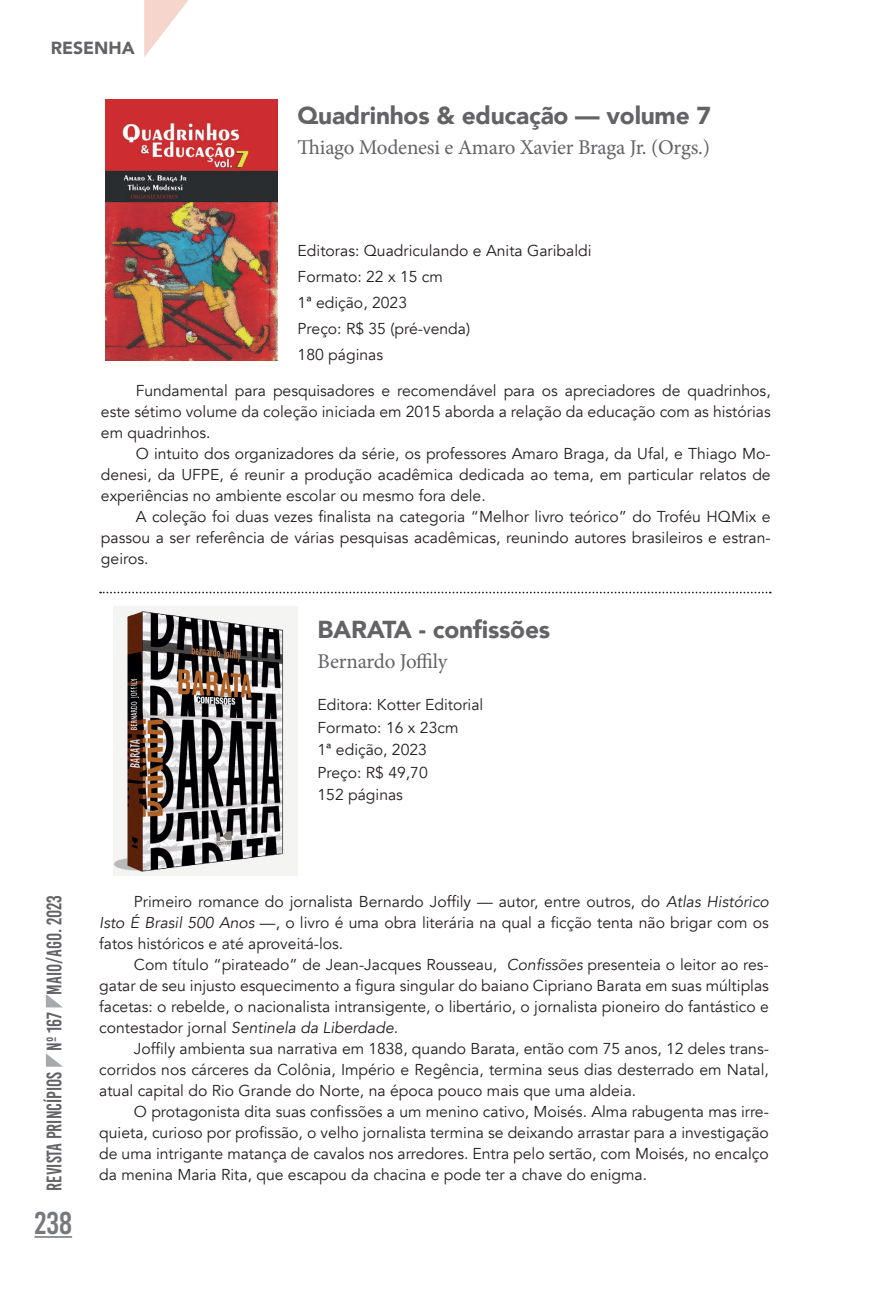
<style>
.page{position:relative;width:893px;height:1290px;background:#fff}
.page>*{position:absolute;margin:0;border:0;box-sizing:border-box;transform-origin:0 0}
.t1{font:31.5px "Bebas Kai";color:#76787b}
.t2{font:900 24.5px "Avenir";letter-spacing:-.01em;color:#636366}
.t3{font:21px "Minion Pro";letter-spacing:-.015em;color:#636366}
.t4{font:21px "Bebas Kai";color:#636366;scale:.9 1}
.t5{font:900 17.5px "Avenir";color:#636366}
.t6{font:15.75px/21px "Avenir";color:#231f20;text-align:justify}
.s1{font-style:italic}
</style>
<div class="page">
<hr style="left:35px;top:1236px;width:37px;height:2px;background:#76787b">
<svg style="left:46px;top:1053px;width:17px;height:14px"></svg>
<svg style="left:46px;top:994px;width:16px;height:13px"></svg>
<svg style="left:144px;top:0;width:44px;height:57px"></svg>
<svg style="left:100px;top:592px;width:671px;height:1px"></svg>
<img style="left:105px;top:99px;width:173px;height:262px">
<img style="left:113px;top:607px;width:185px;height:269px">
<p class="t5" style="left:51px;top:33px;width:85px">RESENHA</p>
<h2 class="t2" style="left:298px;top:94px;width:415px">Quadrinhos &amp; educação — volume 7</h2>
<h3 class="t3" style="left:298px;top:133px;width:414px">Thiago Modenesi e Amaro Xavier Braga Jr. (Orgs.)</h3>
<p class="t6" style="left:298px;top:238px;width:295px;line-height:25.9px;text-align:left">Editoras: Quadriculando e Anita Garibaldi<br>Formato: 22 x 15 cm<br>1ª edição, 2023<br>Preço: R$ 35 (pré-venda)<br>180 páginas</p>
<p class="t6" style="left:101px;top:380px;width:671px;text-indent:35px">Fundamental para pesquisadores e recomendável para os apreciadores de quadrinhos, este sétimo volume da coleção iniciada em 2015 aborda a relação da educação com as histórias em quadrinhos.</p>
<p class="t6" style="left:101px;top:443px;width:671px;text-indent:35px">O intuito dos organizadores da série, os professores Amaro Braga, da Ufal, e Thiago Mo&shy;denesi, da UFPE, é reunir a produção acadêmica dedicada ao tema, em particular relatos de experiências no ambiente escolar ou mesmo fora dele.</p>
<p class="t6" style="left:101px;top:506px;width:671px;text-indent:35px">A coleção foi duas vezes finalista na categoria “Melhor livro teórico” do Troféu HQMix e passou a ser referência de várias pesquisas acadêmicas, reunindo autores brasileiros e estran&shy;geiros.</p>
<h2 class="t2" style="left:317px;top:608px;width:234px">BARATA - confissões</h2>
<h3 class="t3" style="left:317px;top:647px;width:132px">Bernardo Joffily</h3>
<p class="t6" style="left:317px;top:694px;width:167px;line-height:22.6px;text-align:left">Editora: Kotter Editorial<br>Formato: 16 x 23cm<br>1ª edição, 2023<br>Preço: R$ 49,70<br>152 páginas</p>
<h3 class="t4" style="left:43px;top:1191px;width:330px;rotate:-90deg">Revista Princípios nº 167 MAIO/AGO. 2023</h3>
<h1 class="t1" style="left:35px;top:1206px;width:39px">238</h1>
<p class="t6" style="left:99px;top:891px;width:671px;text-indent:35px">Primeiro romance do jornalista Bernardo Joffily — autor, entre outros, do <span class="s1">Atlas Histórico Isto É Brasil 500 Anos</span> —, o livro é uma obra literária na qual a ficção tenta não brigar com os fatos históricos e até aproveitá-los.</p>
<p class="t6" style="left:99px;top:954px;width:671px;text-indent:35px">Com título “pirateado” de Jean-Jacques Rousseau, <span class="s1">Confissões</span> presenteia o leitor ao res&shy;gatar de seu injusto esquecimento a figura singular do baiano Cipriano Barata em suas múltiplas facetas: o rebelde, o nacionalista intransigente, o libertário, o jornalista pioneiro do fantástico e contestador jornal <span class="s1">Sentinela da Liberdade</span>.</p>
<p class="t6" style="left:99px;top:1038px;width:671px;text-indent:35px">Joffily ambienta sua narrativa em 1838, quando Barata, então com 75 anos, 12 deles trans&shy;corridos nos cárceres da Colônia, Império e Regência, termina seus dias desterrado em Natal, atual capital do Rio Grande do Norte, na época pouco mais que uma aldeia.</p>
<p class="t6" style="left:99px;top:1101px;width:671px;text-indent:35px">O protagonista dita suas confissões a um menino cativo, Moisés. Alma rabugenta mas irre&shy;quieta, curioso por profissão, o velho jornalista termina se deixando arrastar para a investigação de uma intrigante matança de cavalos nos arredores. Entra pelo sertão, com Moisés, no encalço da menina Maria Rita, que escapou da chacina e pode ter a chave do enigma.</p>
</div>
